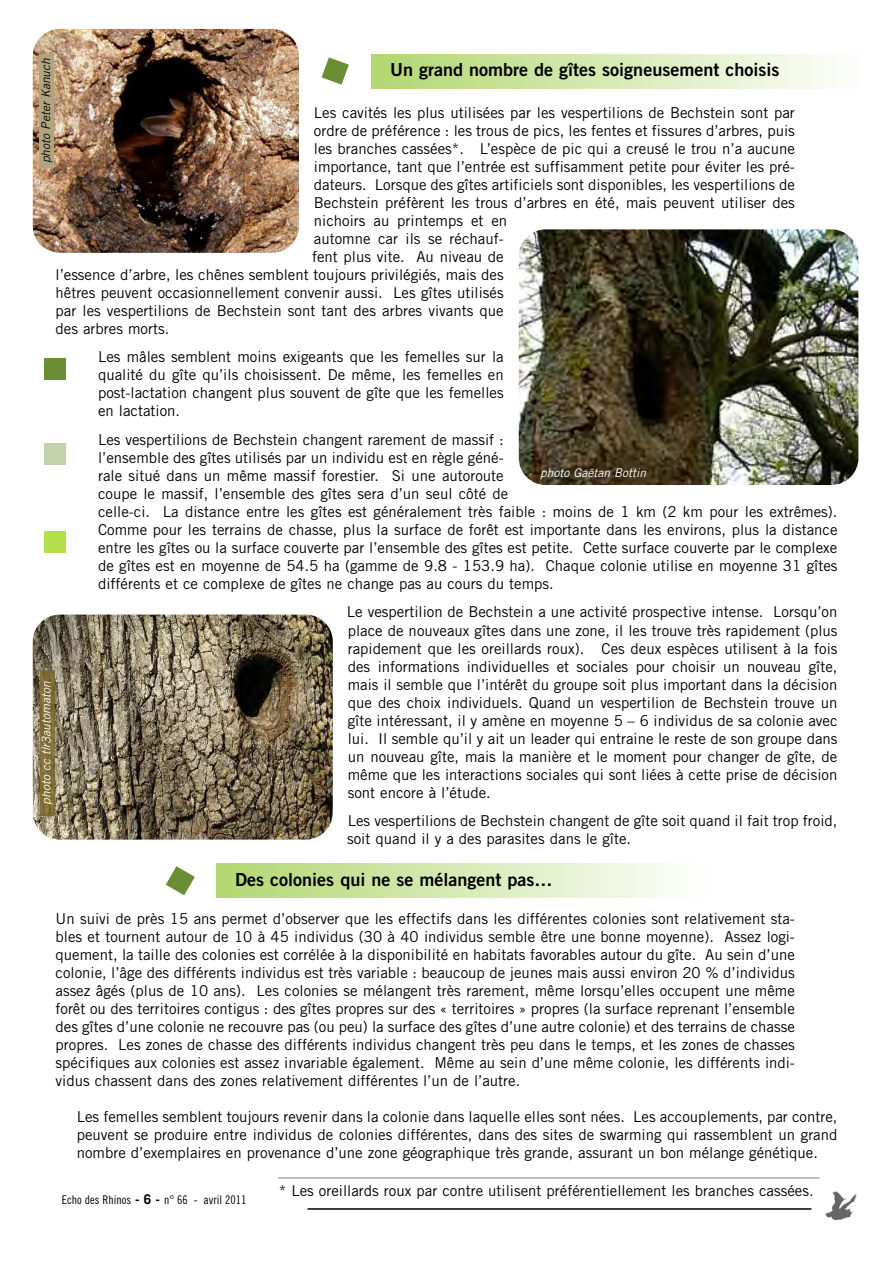
<style>
.page{position:relative;width:893px;height:1263px;background:#fff}
.page>*{position:absolute;margin:0;border:0;box-sizing:border-box;transform-origin:0 0}
.t1{font:18px "Trade Gothic Bold Two";color:#000}
.t2{font:15px/18px "Trade Gothic";color:#000;text-align:justify}
.t3{font:italic 12px "Trade Gothic";color:#fff}
.t4{font:12px "Trade Gothic Cond Eighteen";color:#000}
.t5{font:italic 12px "Trade Gothic";color:#000}
.s1{font-family:"Trade Gothic";font-weight:700;font-size:13.5px}
</style>
<div class="page">
<hr style="left:307px;top:1208px;width:504px;height:2px;background:#000">
<img style="left:825px;top:1191px;width:31px;height:30px">
<img style="left:519px;top:229px;width:339px;height:256px;border-radius:27px">
<img style="left:33px;top:29px;width:266px;height:224px;border-radius:27px">
<img style="left:33px;top:614px;width:300px;height:225px;border-radius:27px">
<svg style="left:322px;top:57px;width:27px;height:28px"></svg>
<div style="left:44px;top:359px;width:21px;height:21px;background:#6b8d33"></div>
<div style="left:44px;top:443px;width:21px;height:21px;background:#c4d1ad"></div>
<div style="left:44px;top:531px;width:21px;height:21px;background:#b3e04a"></div>
<div style="left:371px;top:54px;width:492px;height:34px;background:linear-gradient(to right,#b3d671,#fefefd)"></div>
<svg style="left:166px;top:866px;width:29px;height:29px"></svg>
<div style="left:216px;top:864px;width:492px;height:34px;background:linear-gradient(to right,#b3d671,#fefefd)"></div>
<img style="left:40px;top:671px;width:14px;height:144px">
<hr style="left:278px;top:1177px;width:541px;height:2px;background:#a9a9a9">
<div style="left:40px;top:54px;width:14px;height:114px;background:#b1a581"></div>
<p class="t5" style="left:39px;top:163px;width:106px;rotate:-90deg">photo Peter Kanuch</p>
<p class="t1" style="left:390px;top:58px;width:391px">Un grand nombre de gîtes soigneusement choisis</p>
<p class="t2" style="left:314px;top:103px;width:482px">Les cavités les plus utilisées par les vespertilions de Bechstein sont par</p>
<p class="t2" style="left:314px;top:121px;width:482px">ordre de préférence : les trous de pics, les fentes et fissures d’arbres, puis</p>
<p class="t2" style="left:314px;top:139px;width:482px">les branches cassées*. L’espèce de pic qui a creusé le trou n’a aucune</p>
<p class="t2" style="left:314px;top:157px;width:482px">importance, tant que l’entrée est suffisamment petite pour éviter les pré-</p>
<p class="t2" style="left:314px;top:175px;width:482px">dateurs. Lorsque des gîtes artificiels sont disponibles, les vespertilions de</p>
<p class="t2" style="left:314px;top:193px;width:482px">Bechstein préfèrent les trous d’arbres en été, mais peuvent utiliser des</p>
<p class="t2" style="left:314px;top:211px;width:195px">nichoirs au printemps et en</p>
<p class="t2" style="left:314px;top:229px;width:191px">automne car ils se réchauf-</p>
<p class="t2" style="left:312px;top:247px;width:193px">fent plus vite. Au niveau de</p>
<p class="t2" style="left:55px;top:265px;width:450px">l’essence d’arbre, les chênes semblent toujours privilégiés, mais des</p>
<p class="t2" style="left:55px;top:283px;width:450px">hêtres peuvent occasionnellement convenir aussi. Les gîtes utilisés</p>
<p class="t2" style="left:55px;top:301px;width:450px">par les vespertilions de Bechstein sont tant des arbres vivants que</p>
<p class="t2" style="left:55px;top:319px;width:115px">des arbres morts.</p>
<p class="t2" style="left:98px;top:348px;width:407px">Les mâles semblent moins exigeants que les femelles sur la qualité du gîte qu’ils choisissent. De même, les femelles en post-lactation changent plus souvent de gîte que les femelles en lactation.</p>
<p class="t2" style="left:98px;top:430px;width:741px;text-align:left">Les vespertilions de Bechstein changent rarement de massif :<br>l’ensemble des gîtes utilisés par un individu est en règle géné-<br>rale situé dans un même massif forestier. Si une autoroute<br>coupe le massif, l’ensemble des gîtes sera d’un seul côté de<br>celle-ci. La distance entre les gîtes est généralement très faible : moins de 1 km (2 km pour les extrêmes).<br>Comme pour les terrains de chasse, plus la surface de forêt est importante dans les environs, plus la distance entre les gîtes ou la surface couverte par l’ensemble des gîtes est petite. Cette surface couverte par le complexe de gîtes est en moyenne de 54.5 ha (gamme de 9.8 - 153.9 ha). Chaque colonie utilise en moyenne 31 gîtes différents et ce complexe de gîtes ne change pas au cours du temps.</p>
<p class="t2" style="left:347px;top:603px;width:492px">Le vespertilion de Bechstein a une activité prospective intense. Lorsqu’on place de nouveaux gîtes dans une zone, il les trouve très rapidement (plus rapidement que les oreillards roux). Ces deux espèces utilisent à la fois des informations individuelles et sociales pour choisir un nouveau gîte, mais il semble que l’intérêt du groupe soit plus important dans la décision que des choix individuels. Quand un vespertilion de Bechstein trouve un gîte intéressant, il y amène en moyenne 5 – 6 individus de sa colonie avec lui. Il semble qu’il y ait un leader qui entraine le reste de son groupe dans un nouveau gîte, mais la manière et le moment pour changer de gîte, de même que les interactions sociales qui sont liées à cette prise de décision sont encore à l’étude.</p>
<p class="t2" style="left:347px;top:811px;width:492px">Les vespertilions de Bechstein changent de gîte soit quand il fait trop froid, soit quand il y a des parasites dans le gîte.</p>
<p class="t3" style="left:540px;top:465px;width:108px">photo Gaëtan Bottin</p>
<p class="t3" style="left:39px;top:805px;width:125px;rotate:-90deg">photo cc tlr3automaton</p>
<p class="t1" style="left:235px;top:868px;width:319px">Des colonies qui ne se mélangent pas…</p>
<p class="t2" style="left:56px;top:909px;width:741px">Un suivi de près 15 ans permet d’observer que les effectifs dans les différentes colonies sont relativement sta&shy;bles et tournent autour de 10 à 45 individus (30 à 40 individus semble être une bonne moyenne). Assez logi&shy;quement, la taille des colonies est corrélée à la disponibilité en habitats favorables autour du gîte. Au sein d’une colonie, l’âge des différents individus est très variable : beaucoup de jeunes mais aussi environ 20 % d’individus assez âgés (plus de 10 ans). Les colonies se mélangent très rarement, même lorsqu’elles occupent une même forêt ou des territoires contigus : des gîtes propres sur des « territoires » propres (la surface reprenant l’ensemble des gîtes d’une colonie ne recouvre pas (ou peu) la surface des gîtes d’une autre colonie) et des terrains de chasse propres. Les zones de chasse des différents individus changent très peu dans le temps, et les zones de chasses spécifiques aux colonies est assez invariable également. Même au sein d’une même colonie, les différents indi&shy;vidus chassent dans des zones relativement différentes l’un de l’autre.</p>
<p class="t2" style="left:77px;top:1107px;width:762px">Les femelles semblent toujours revenir dans la colonie dans laquelle elles sont nées. Les accouplements, par contre, peuvent se produire entre individus de colonies différentes, dans des sites de swarming qui rassemblent un grand nombre d’exemplaires en provenance d’une zone géographique très grande, assurant un bon mélange génétique.</p>
<p class="t4" style="left:62px;top:1192px;width:186px">Echo des Rhinos <span class="s1">- 6 -</span> n° 66 - avril 2011</p>
<p class="t2" style="left:279px;top:1182px;width:536px">* Les oreillards roux par contre utilisent préférentiellement les branches cassées.</p>
</div>
